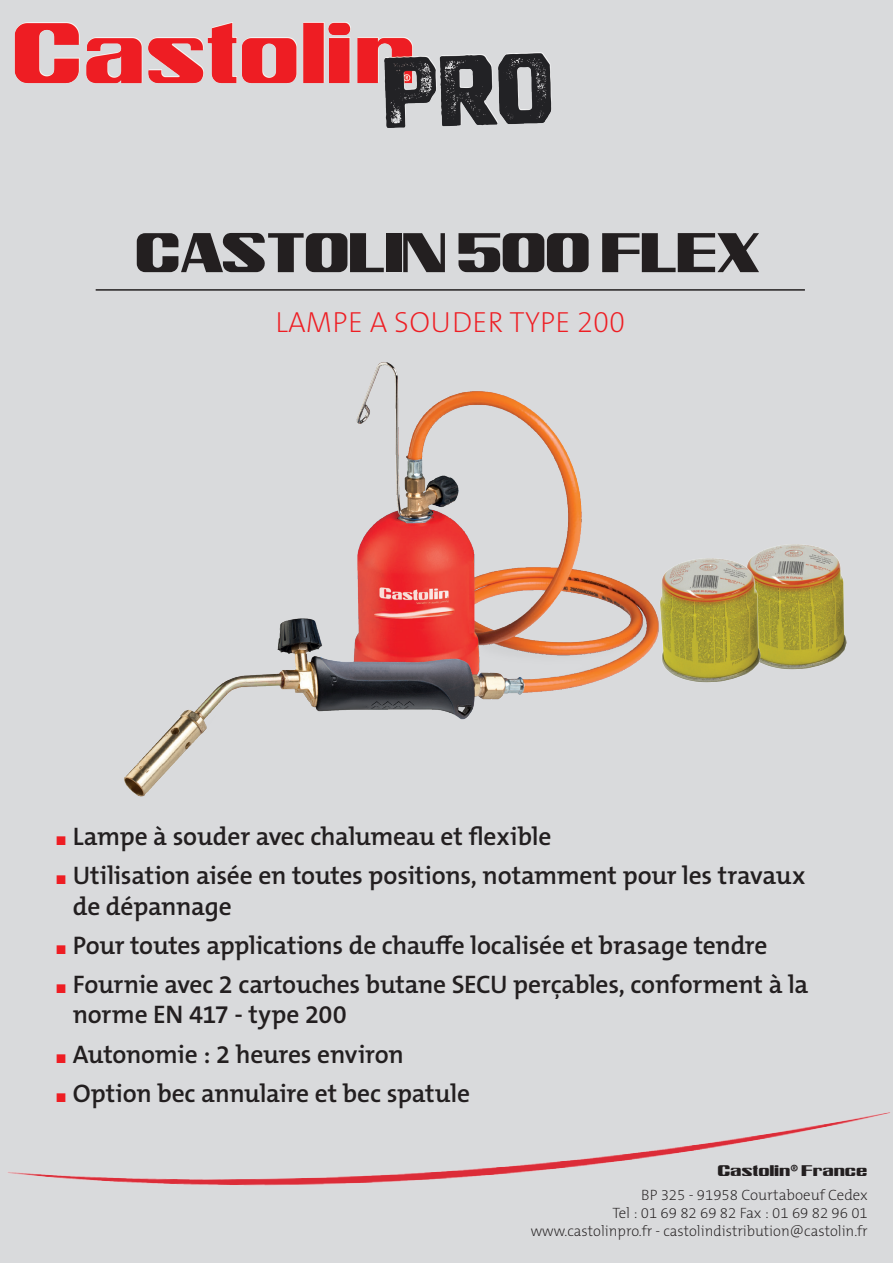
<style>
.page{position:relative;width:893px;height:1263px;background:#d9dadc}
.page>*{position:absolute;margin:0;border:0;box-sizing:border-box;transform-origin:0 0}
.t1{font:54px "Castolin";letter-spacing:-.04em;color:#231f20}
.t2{font:200 29.25px "The Mix B W2";letter-spacing:.015em;color:#ee1d23}
.t3{font:600 25.5px/39.2px "The Mix B W6";letter-spacing:-.01em;color:#231f20}
.t4{font:200 15px/18px "The Mix B W2";color:#231f20;text-align:right}
.t5{font:15px "Castolin";color:#231f20}
.s1{font-family:"The Mix B W6";font-weight:600}
</style>
<div class="page">
<div style="left:0;top:1098px;width:893px;height:103px;background:#d9dadc"></div>
<img style="left:0;top:0;width:567px;height:151px">
<img style="left:811px;top:544px;width:35px;height:125px">
<img style="left:17px;top:287px;width:794px;height:627px">
<svg style="left:57px;top:836px;width:8px;height:9px"></svg>
<svg style="left:57px;top:875px;width:8px;height:9px"></svg>
<svg style="left:57px;top:945px;width:8px;height:9px"></svg>
<svg style="left:57px;top:984px;width:8px;height:9px"></svg>
<svg style="left:57px;top:1054px;width:8px;height:8px"></svg>
<svg style="left:57px;top:1093px;width:8px;height:9px"></svg>
<h1 class="t1" style="left:137px;top:233px;width:628px">CASTOLIN 500 FLEX</h1>
<p class="t2" style="left:275px;top:304px;width:351px">LAMPE A SOUDER TYPE 200</p>
<p class="t3" style="left:73px;top:817px;width:734px">Lampe à souder avec chalumeau et flexible<br>Utilisation aisée en toutes positions, notamment pour les travaux</p>
<p class="t3" style="left:73px;top:886px;width:737px">de dépannage<br>Pour toutes applications de chauffe localisée et brasage tendre<br>Fournie avec 2 cartouches butane SECU perçables, conforment à la</p>
<p class="t3" style="left:73px;top:995px;width:399px">norme EN 417 - type 200<br>Autonomie : 2 heures environ<br>Option bec annulaire et bec spatule</p>
<p class="t5" style="left:718px;top:1165px;width:151px">Castolin<span class="s1">®</span> France</p>
<p class="t4" style="left:531px;top:1186px;width:339px">BP 325 - 91958 Courtaboeuf Cedex<br>Tel : 01 69 82 69 82 Fax : 01 69 82 96 01 www.castolinpro.fr - castolindistribution@castolin.fr</p>
</div>
